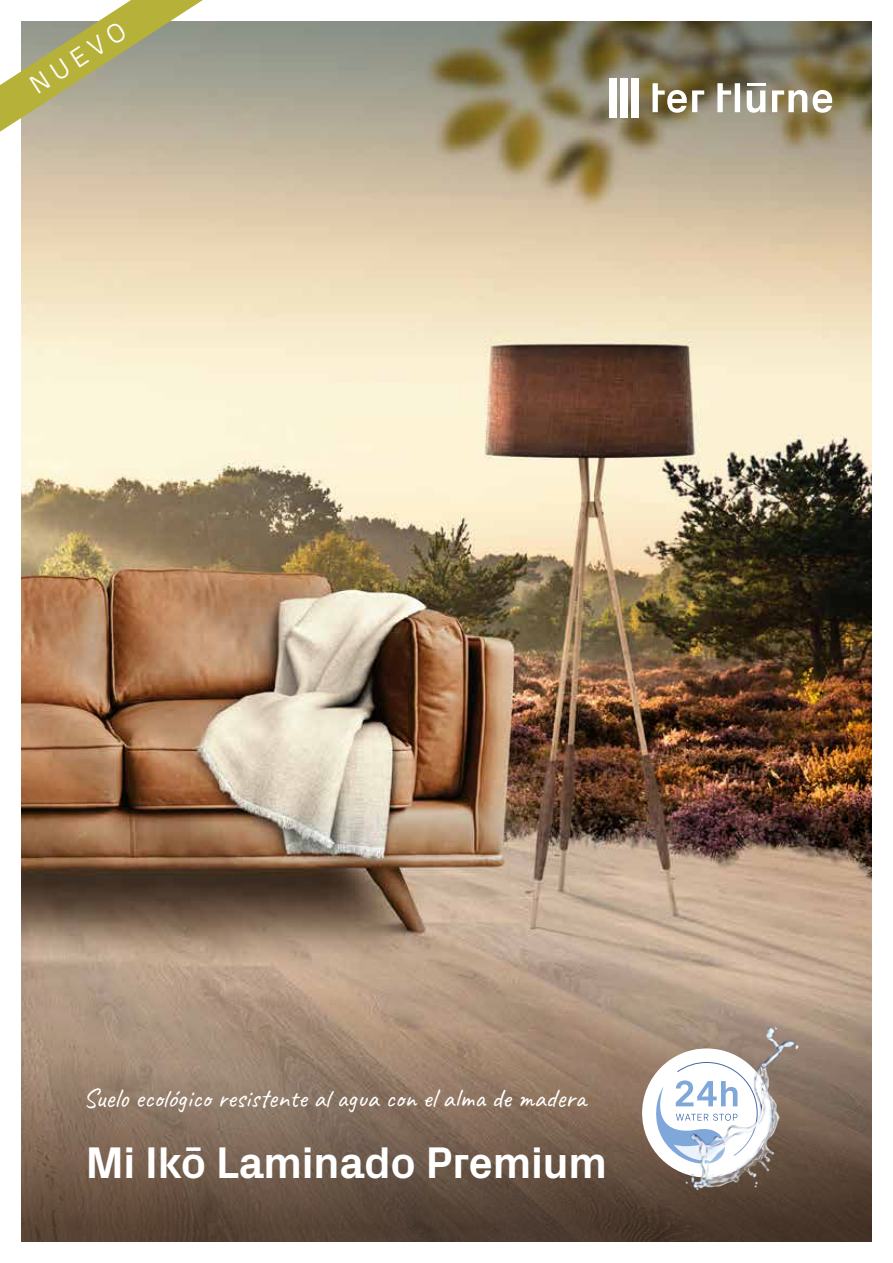
<style>
.page{position:relative;width:893px;height:1263px;background:#fff}
.page>*{position:absolute;margin:0;border:0;box-sizing:border-box;transform-origin:0 0}
.t1{font:700 45px "Px Grotesk";letter-spacing:-.02em;color:#fff}
.t2{font:27px "Caveat";color:#fff}
.t3{font:300 27px "Px Grotesk";color:#fff}
</style>
<div class="page">
<img style="left:21px;top:281px;width:851px;height:663px">
<svg style="left:21px;top:944px;width:851px;height:298px;background:#8d7664"></svg>
<svg style="left:21px;top:21px;width:851px;height:260px;background:#b9ac8f"></svg>
<div style="left:631px;top:78px;width:8px;height:39px;background:#fff"></div>
<div style="left:609px;top:78px;width:8px;height:39px;background:#fff"></div>
<div style="left:620px;top:78px;width:8px;height:39px;background:#fff"></div>
<svg style="left:813px;top:90px;width:19px;height:23px"></svg>
<svg style="left:717px;top:83px;width:23px;height:29px"></svg>
<svg style="left:747px;top:90px;width:18px;height:23px"></svg>
<hr style="left:747px;top:83px;width:18px;height:3px;background:#fff">
<svg style="left:772px;top:90px;width:35px;height:22px"></svg>
<svg style="left:652px;top:83px;width:52px;height:30px"></svg>
<svg style="left:0;top:0;width:203px;height:132px"></svg>
<div style="left:642px;top:1048px;width:129px;height:129px;background:#fff;border-radius:50%"></div>
<svg style="left:652px;top:1062px;width:3px;height:106px"></svg>
<img style="left:655px;top:1026px;width:171px;height:171px">
<p class="t3" style="left:22px;top:71px;width:111px;rotate:-33deg">NUEVO</p>
<p class="t2" style="left:83px;top:1081px;width:505px">Suelo ecológico resistente al agua con el alma de madera</p>
<h1 class="t1" style="left:85px;top:1130px;width:523px">Mi Ikō Laminado Premium</h1>
</div>
